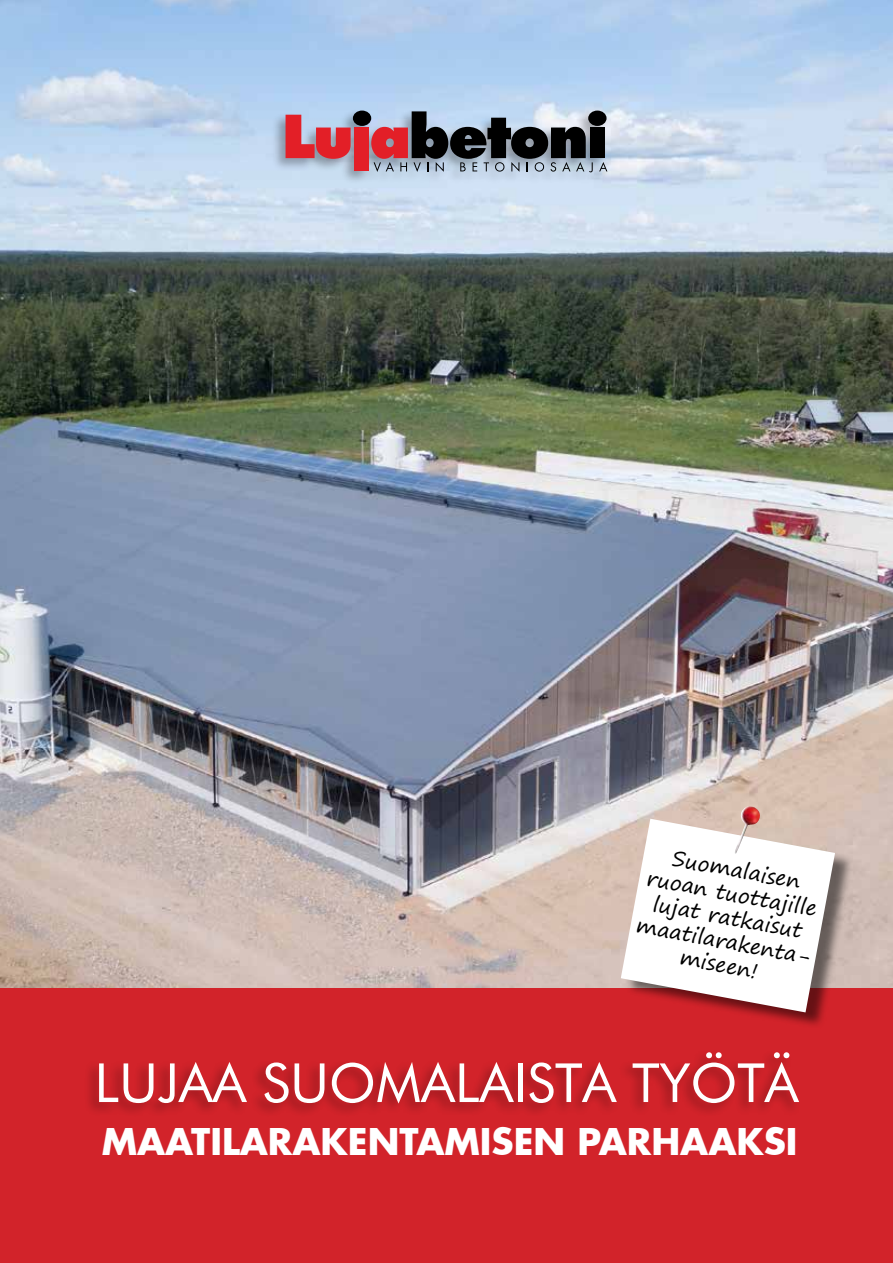
<style>
.page{position:relative;width:893px;height:1263px;background:#fff}
.page>*{position:absolute;margin:0;border:0;box-sizing:border-box;transform-origin:0 0}
.t1{font:54px "Futura BT";color:#fff}
.t2{font:700 36px "Futura";color:#fff}
.t3{font:21px/24px "Segoe Print";color:#000;text-align:center}
</style>
<div class="page">
<img style="left:0;top:0;width:893px;height:989px">
<div style="left:271px;top:109px;width:338px;height:77px;background:#000;opacity:.3"></div>
<svg style="left:286px;top:115px;width:65px;height:44px;background:#ce606e"></svg>
<div style="left:354px;top:128px;width:15px;height:43px;background:#e31f27"></div>
<div style="left:590px;top:128px;width:15px;height:30px;background:#000"></div>
<svg style="left:371px;top:111px;width:222px;height:61px;background:#77737e"></svg>
<svg style="left:599px;top:162px;width:8px;height:9px"></svg>
<div style="left:353px;top:111px;width:18px;height:15px;background:#000;border-radius:50%"></div>
<div style="left:588px;top:111px;width:18px;height:15px;background:#000;border-radius:50%"></div>
<div style="left:0;top:989px;width:893px;height:274px;background:#d2232a"></div>
<div style="left:84px;top:1050px;width:717px;height:68px;background:#000;opacity:.3"></div>
<div style="left:625px;top:820px;width:229px;height:209px;background:#000;opacity:.51"></div>
<svg style="left:621px;top:819px;width:214px;height:193px"></svg>
<img style="left:734px;top:806px;width:28px;height:48px">
<p class="t3" style="left:651px;top:842px;width:178px;rotate:10deg">Suomalaisen ruoan tuottajille lujat ratkaisut maatilarakenta&shy;miseen!</p>
<h1 class="t1" style="left:94px;top:1050px;width:705px">LUJAA SUOMALAISTA TYÖTÄ</h1>
<h2 class="t2" style="left:102px;top:1117px;width:697px">MAATILARAKENTAMISEN PARHAAKSI</h2>
</div>
